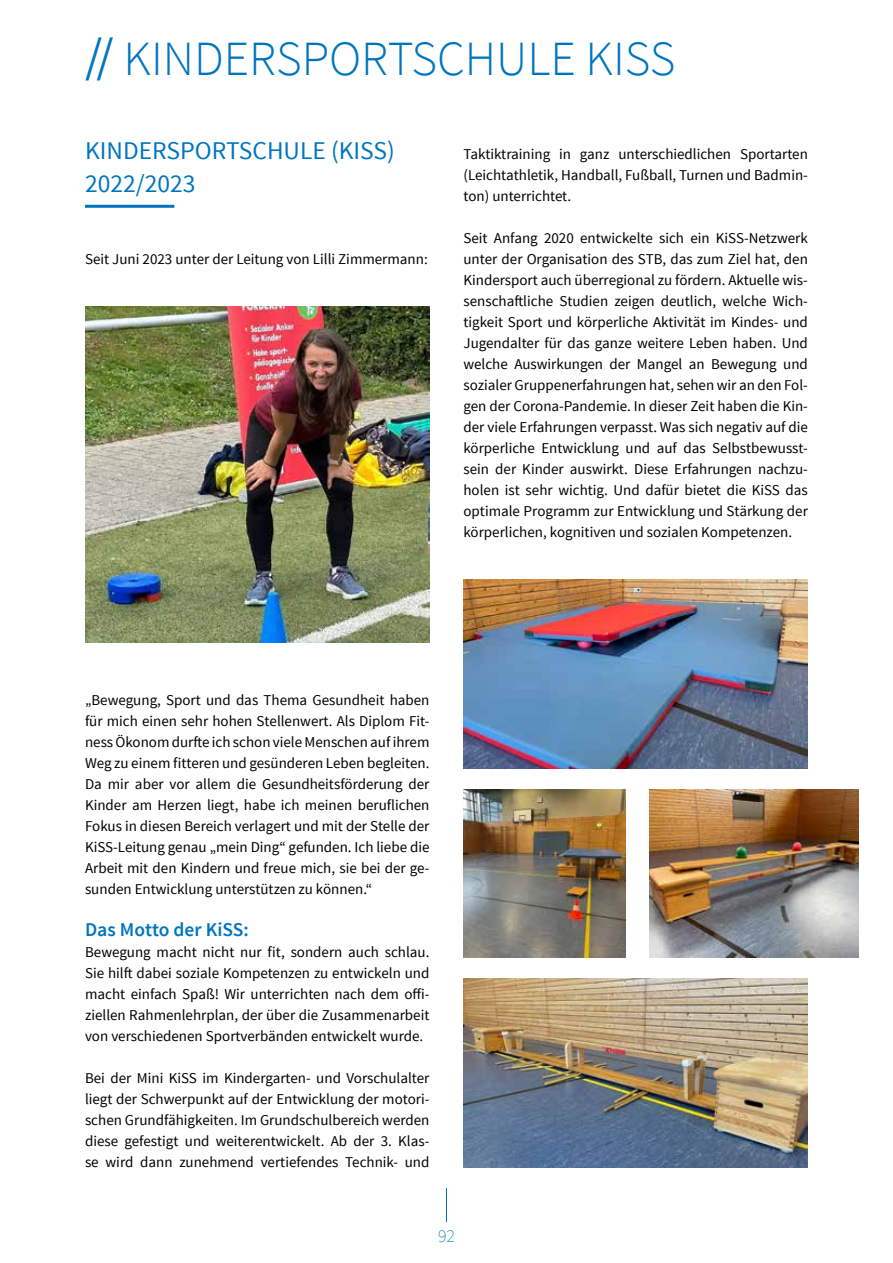
<style>
.page{position:relative;width:893px;height:1263px;background:#fff}
.page>*{position:absolute;margin:0;border:0;box-sizing:border-box;transform-origin:0 0}
.t1{font:300 49.2px "Source Sans Pro";color:#0075bf}
.t2{font:25.5px/33px "Source Sans Pro";color:#0075bf}
.t3{font:600 19.5px "Source Sans Pro";color:#0075bf}
.t4{font:200 18px "Source Sans Pro";color:#0075bf}
.t5{font:15px/21px "Source Sans Pro";color:#000;text-align:justify}
.s1{font-weight:400}
</style>
<div class="page">
<hr style="left:446px;top:1188px;width:1px;height:34px;background:#0075bf">
<hr style="left:85px;top:205px;width:89px;height:3px;background:#0075bf">
<img style="left:85px;top:306px;width:344px;height:336px">
<img style="left:463px;top:579px;width:345px;height:189px">
<img style="left:650px;top:789px;width:209px;height:168px">
<img style="left:463px;top:978px;width:345px;height:189px">
<img style="left:463px;top:789px;width:162px;height:168px">
<h1 class="t1" style="left:85px;top:29px;width:592px"><span class="s1">//</span> KINDERSPORTSCHULE KISS</h1>
<h2 class="t2" style="left:85px;top:134px;width:311px">KINDERSPORTSCHULE (KISS)<br>2022/2023</h2>
<p class="t5" style="left:85px;top:249px;width:344px">Seit Juni 2023 unter der Leitung von Lilli Zimmermann:</p>
<p class="t5" style="left:463px;top:144px;width:346px">Taktiktraining in ganz unterschiedlichen Sportarten (Leichtathletik, Handball, Fußball, Turnen und Badmin&shy;ton) unterrichtet.</p>
<p class="t5" style="left:463px;top:228px;width:346px">Seit Anfang 2020 entwickelte sich ein KiSS-Netzwerk unter der Organisation des STB, das zum Ziel hat, den Kindersport auch überregional zu fördern. Aktuelle wis&shy;senschaftliche Studien zeigen deutlich, welche Wich&shy;tigkeit Sport und körperliche Aktivität im Kindes- und Jugendalter für das ganze weitere Leben haben. Und welche Auswirkungen der Mangel an Bewegung und sozialer Gruppenerfahrungen hat, sehen wir an den Fol&shy;gen der Corona-Pandemie. In dieser Zeit haben die Kin&shy;der viele Erfahrungen verpasst. Was sich negativ auf die körperliche Entwicklung und auf das Selbstbewusst&shy;sein der Kinder auswirkt. Diese Erfahrungen nachzu&shy;holen ist sehr wichtig. Und dafür bietet die KiSS das optimale Programm zur Entwicklung und Stärkung der körperlichen, kognitiven und sozialen Kompetenzen.</p>
<p class="t5" style="left:85px;top:690px;width:346px">„Bewegung, Sport und das Thema Gesundheit haben für mich einen sehr hohen Stellenwert. Als Diplom Fit&shy;ness Ökonom durfte ich schon viele Menschen auf ihrem Weg zu einem fitteren und gesünderen Leben begleiten.<br>Da mir aber vor allem die Gesundheitsförderung der Kinder am Herzen liegt, habe ich meinen beruflichen Fokus in diesen Bereich verlagert und mit der Stelle der KiSS-Leitung genau „mein Ding“ gefunden. Ich liebe die Arbeit mit den Kindern und freue mich, sie bei der ge&shy;sunden Entwicklung unterstützen zu können.“</p>
<h3 class="t3" style="left:85px;top:917px;width:165px">Das Motto der KiSS:</h3>
<p class="t5" style="left:85px;top:942px;width:346px">Bewegung macht nicht nur fit, sondern auch schlau.<br>Sie hilft dabei soziale Kompetenzen zu entwickeln und macht einfach Spaß! Wir unterrichten nach dem offi&shy;ziellen Rahmenlehrplan, der über die Zusammenarbeit von verschiedenen Sportverbänden entwickelt wurde.</p>
<p class="t5" style="left:85px;top:1068px;width:346px">Bei der Mini KiSS im Kindergarten- und Vorschulalter liegt der Schwerpunkt auf der Entwicklung der motori&shy;schen Grundfähigkeiten. Im Grundschulbereich werden diese gefestigt und weiterentwickelt. Ab der 3. Klas&shy;se wird dann zunehmend vertiefendes Technik- und</p>
<p class="t4" style="left:438px;top:1225px;width:18px">92</p>
</div>
